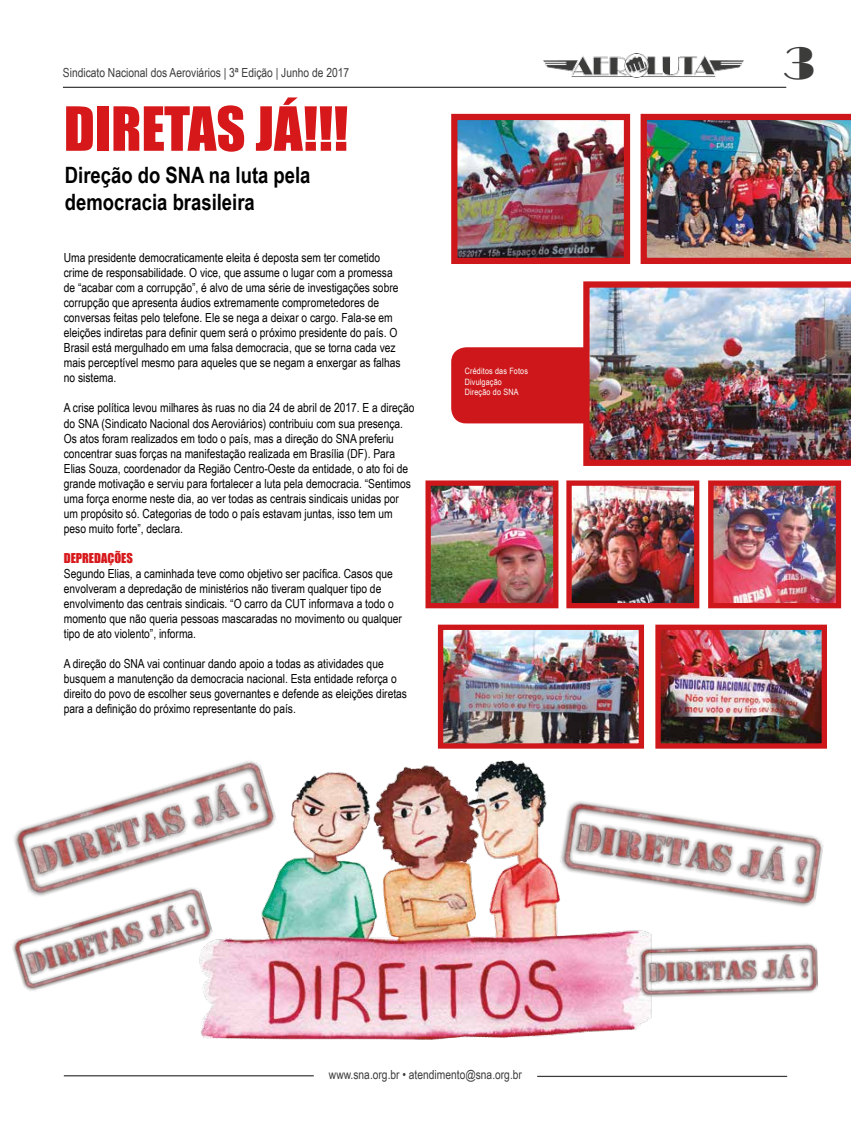
<style>
.page{position:relative;width:851px;height:1134px;background:#fff}
.page>*{position:absolute;margin:0;border:0;box-sizing:border-box;transform-origin:0 0}
.t1{font:56.25px "Impact";color:#d7181a}
.t2{font:700 43.75px "Broadway";color:#3c3c3b}
.t3{font:700 22.5px/27px "Arial Narrow";color:#000}
.t4{font:12.5px/15px "Arial Narrow";color:#000}
.t5{font:12.5px "Arial Narrow";color:#3c3c3b}
.t6{font:12.5px "Impact";color:#d7181a}
.t7{font:8.75px/10.5px "Arial Narrow";letter-spacing:.02em;color:#fff}
</style>
<div class="page">
<hr style="left:63px;top:87px;width:723px;height:1px;background:#3c3c3b">
<img style="left:543px;top:53px;width:200px;height:24px">
<hr style="left:64px;top:1075px;width:250px;height:1px;background:#3c3c3b">
<hr style="left:537px;top:1076px;width:250px;height:1px;background:#3c3c3b">
<div style="left:451px;top:347px;width:154px;height:76px;background:#cd171a;border-radius:15px"></div>
<img style="left:201px;top:744px;width:451px;height:296px">
<img style="left:14px;top:752px;width:266px;height:151px">
<img style="left:557px;top:793px;width:267px;height:118px">
<img style="left:12px;top:881px;width:203px;height:115px">
<img style="left:638px;top:939px;width:180px;height:61px">
<img style="left:640px;top:114px;width:210px;height:150px">
<img style="left:458px;top:121px;width:165px;height:136px">
<div style="left:451px;top:114px;width:179px;height:150px;border:6px solid #cd171a"></div>
<img style="left:583px;top:281px;width:267px;height:185px">
<img style="left:714px;top:486px;width:121px;height:116px">
<div style="left:708px;top:480px;width:133px;height:128px;border:5px solid #cd171a"></div>
<img style="left:661px;top:631px;width:159px;height:112px">
<div style="left:655px;top:625px;width:171px;height:124px;border:5px solid #cd171a"></div>
<img style="left:572px;top:486px;width:121px;height:116px">
<div style="left:566px;top:480px;width:133px;height:128px;border:5px solid #cd171a"></div>
<img style="left:444px;top:631px;width:194px;height:112px">
<div style="left:438px;top:625px;width:206px;height:124px;border:5px solid #cd171a"></div>
<img style="left:431px;top:486px;width:121px;height:116px">
<div style="left:425px;top:480px;width:133px;height:128px;border:5px solid #cd171a"></div>
<p class="t5" style="left:63px;top:64px;width:288px">Sindicato Nacional dos Aeroviários | 3ª Edição | Junho de 2017</p>
<h1 class="t1" style="left:64px;top:85px;width:286px">DIRETAS JÁ!!!</h1>
<h3 class="t3" style="left:65px;top:160px;width:247px">Direção do SNA na luta pela democracia brasileira</h3>
<p class="t4" style="left:64px;top:250px;width:338px">Uma presidente democraticamente eleita é deposta sem ter cometido crime de responsabilidade. O vice, que assume o lugar com a promessa de “acabar com a corrupção”, é alvo de uma série de investigações sobre corrupção que apresenta áudios extremamente comprometedores de conversas feitas pelo telefone. Ele se nega a deixar o cargo. Fala-se em eleições indiretas para definir quem será o próximo presidente do país. O Brasil está mergulhado em uma falsa democracia, que se torna cada vez mais perceptível mesmo para aqueles que se negam a enxergar as falhas no sistema.</p>
<p class="t4" style="left:64px;top:400px;width:352px">A crise política levou milhares às ruas no dia 24 de abril de 2017. E a direção do SNA (Sindicato Nacional dos Aeroviários) contribuiu com sua presença.<br>Os atos foram realizados em todo o país, mas a direção do SNA preferiu concentrar suas forças na manifestação realizada em Brasília (DF). Para Elias Souza, coordenador da Região Centro-Oeste da entidade, o ato foi de grande motivação e serviu para fortalecer a luta pela democracia. “Sentimos uma força enorme neste dia, ao ver todas as centrais sindicais unidas por um propósito só. Categorias de todo o país estavam juntas, isso tem um peso muito forte”, declara.</p>
<p class="t6" style="left:64px;top:548px;width:71px">DEPREDAÇÕES</p>
<p class="t4" style="left:64px;top:565px;width:339px">Segundo Elias, a caminhada teve como objetivo ser pacífica. Casos que envolveram a depredação de ministérios não tiveram qualquer tipo de envolvimento das centrais sindicais. “O carro da CUT informava a todo o momento que não queria pessoas mascaradas no movimento ou qualquer tipo de ato violento”, informa.</p>
<p class="t4" style="left:64px;top:655px;width:345px">A direção do SNA vai continuar dando apoio a todas as atividades que busquem a manutenção da democracia nacional. Esta entidade reforça o direito do povo de escolher seus governantes e defende as eleições diretas para a definição do próximo representante do país.</p>
<p class="t7" style="left:464px;top:366px;width:65px">Créditos das Fotos<br>Divulgação<br>Direção do SNA</p>
<p class="t5" style="left:329px;top:1066px;width:194px">www.sna.org.br • atendimento@sna.org.br</p>
<h2 class="t2" style="left:784px;top:37px;width:32px">3</h2>
</div>
